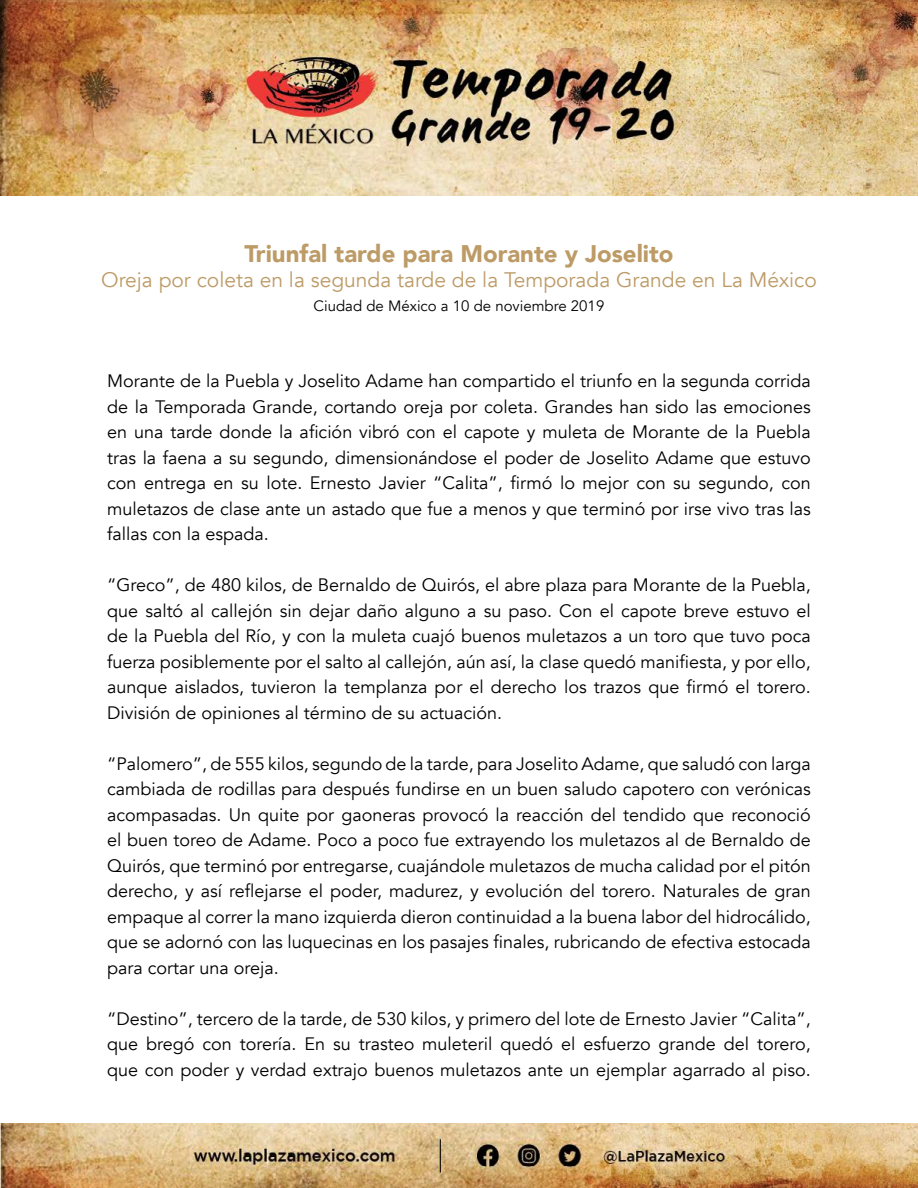
<style>
.page{position:relative;width:918px;height:1188px;background:#fff}
.page>*{position:absolute;margin:0;border:0;box-sizing:border-box;transform-origin:0 0}
.t1{font:900 24px "Avenir";color:#bd9b67}
.t2{font:21px "Avenir";color:#bd9b67}
.t3{font:18px/25.5px "Avenir";color:#000;text-align:justify}
.t4{font:15px "Avenir";color:#000}
</style>
<div class="page">
<img style="left:0;top:0;width:918px;height:196px">
<img style="left:0;top:1124px;width:918px;height:64px">
<h1 class="t1" style="left:244px;top:233px;width:431px">Triunfal tarde para Morante y Joselito</h1>
<p class="t2" style="left:101px;top:268px;width:717px">Oreja por coleta en la segunda tarde de la Temporada Grande en La México</p>
<p class="t4" style="left:314px;top:297px;width:292px">Ciudad de México a 10 de noviembre 2019</p>
<p class="t3" style="left:107px;top:368px;width:705px">Morante de la Puebla y Joselito Adame han compartido el triunfo en la segunda corrida de la Temporada Grande, cortando oreja por coleta. Grandes han sido las emociones en una tarde donde la afición vibró con el capote y muleta de Morante de la Puebla tras la faena a su segundo, dimensionándose el poder de Joselito Adame que estuvo con entrega en su lote. Ernesto Javier “Calita”, firmó lo mejor con su segundo, con muletazos de clase ante un astado que fue a menos y que terminó por irse vivo tras las fallas con la espada.</p>
<p class="t3" style="left:107px;top:572px;width:705px">“Greco”, de 480 kilos, de Bernaldo de Quirós, el abre plaza para Morante de la Puebla, que saltó al callejón sin dejar daño alguno a su paso. Con el capote breve estuvo el de la Puebla del Río, y con la muleta cuajó buenos muletazos a un toro que tuvo poca fuerza posiblemente por el salto al callejón, aún así, la clase quedó manifiesta, y por ello, aunque aislados, tuvieron la templanza por el derecho los trazos que firmó el torero.<br>División de opiniones al término de su actuación.</p>
<p class="t3" style="left:107px;top:751px;width:705px">“Palomero”, de 555 kilos, segundo de la tarde, para Joselito Adame, que saludó con larga cambiada de rodillas para después fundirse en un buen saludo capotero con verónicas acompasadas. Un quite por gaoneras provocó la reacción del tendido que reconoció el buen toreo de Adame. Poco a poco fue extrayendo los muletazos al de Bernaldo de Quirós, que terminó por entregarse, cuajándole muletazos de mucha calidad por el pitón derecho, y así reflejarse el poder, madurez, y evolución del torero. Naturales de gran empaque al correr la mano izquierda dieron continuidad a la buena labor del hidrocálido, que se adornó con las luquecinas en los pasajes finales, rubricando de efectiva estocada para cortar una oreja.</p>
<p class="t3" style="left:107px;top:1006px;width:705px">“Destino”, tercero de la tarde, de 530 kilos, y primero del lote de Ernesto Javier “Calita”, que bregó con torería. En su trasteo muleteril quedó el esfuerzo grande del torero, que con poder y verdad extrajo buenos muletazos ante un ejemplar agarrado al piso.</p>
</div>
